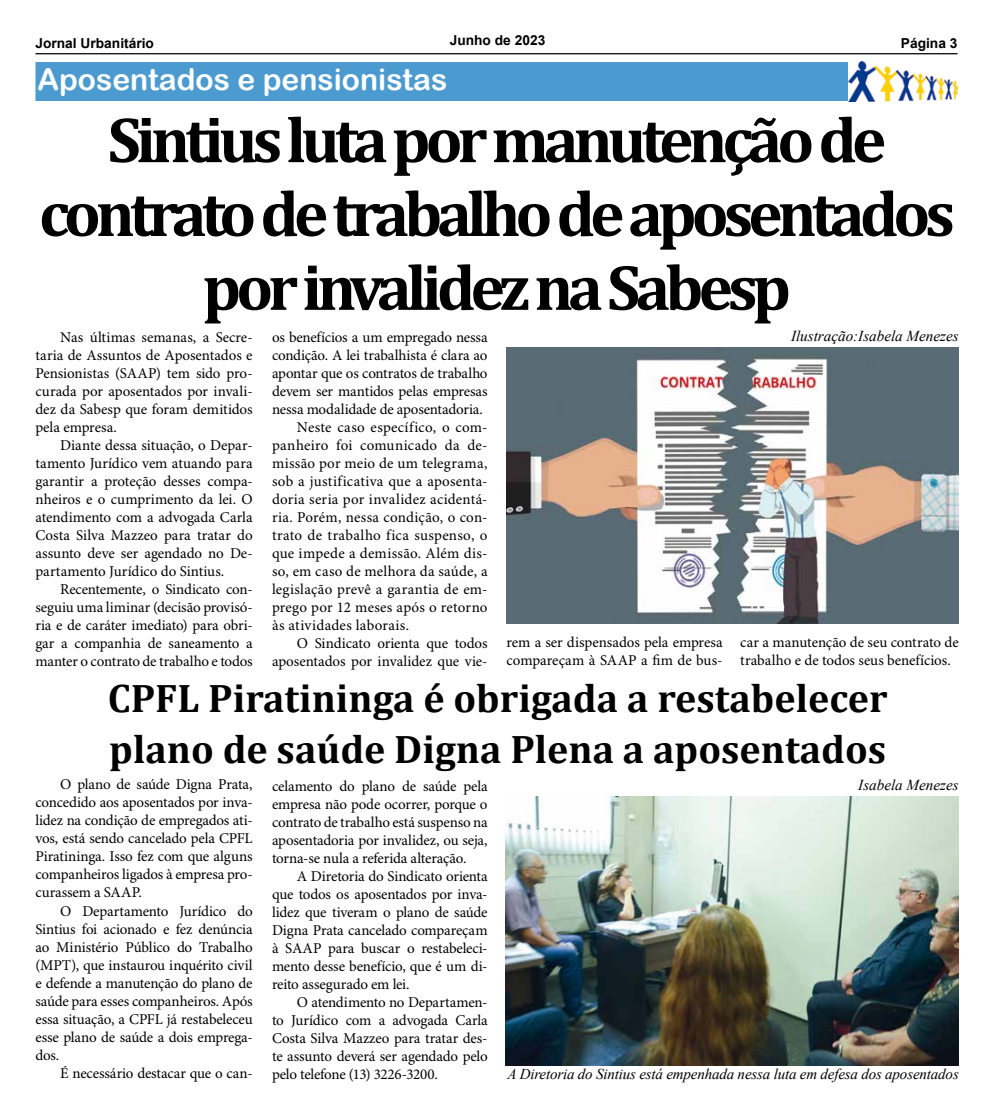
<style>
.page{position:relative;width:993px;height:1117px;background:#fff}
.page>*{position:absolute;margin:0;border:0;box-sizing:border-box;transform-origin:0 0}
.t1{font:700 65px/73.8px "Cambria";letter-spacing:-.08em;color:#000;text-align:center}
.t2{font:700 40px/51.2px "Cambria";color:#000}
.t3{font:30px "Arial Rounded MT Bold";color:#fff}
.t4{font:italic 15.12px "Times New Roman";color:#000}
.t5{font:15px/18px "Minion Pro";letter-spacing:-.005em;color:#000;text-align:justify}
.t6{font:15px "Minion Pro";letter-spacing:.02em;color:#000}
.t7{font:15px "Minion Pro";letter-spacing:.015em;color:#000}
.t8{font:italic 15px "Times New Roman";letter-spacing:-.01em;color:#000}
.t9{font:700 13.75px "Arial";color:#000}
</style>
<div class="page">
<hr style="left:35px;top:53px;width:922px;height:1px;background:#000">
<div style="left:35px;top:62px;width:922px;height:39px;background:#4c9bd0"></div>
<img style="left:848px;top:62px;width:109px;height:39px">
<img style="left:506px;top:347px;width:452px;height:276px">
<img style="left:505px;top:796px;width:453px;height:269px">
<p class="t9" style="left:35px;top:33px;width:120px">Jornal Urbanitário</p>
<p class="t9" style="left:449px;top:31px;width:97px">Junho de 2023</p>
<p class="t9" style="left:900px;top:33px;width:58px">Página 3</p>
<h3 class="t3" style="left:38px;top:62px;width:411px">Aposentados e pensionistas</h3>
<h1 class="t1" style="left:39px;top:101px;width:917px">Sintius luta por manutenção de contrato de trabalho de aposentados por invalidez na Sabesp</h1>
<p class="t5" style="left:35px;top:328px;width:219px;text-indent:25px">Nas últimas semanas, a Secre&shy;taria de Assuntos de Aposentados e Pensionistas (SAAP) tem sido pro&shy;curada por aposentados por invali&shy;dez da Sabesp que foram demitidos pela empresa.</p>
<p class="t5" style="left:35px;top:436px;width:219px;text-indent:25px">Diante dessa situação, o Depar&shy;tamento Jurídico vem atuando para garantir a proteção desses compa&shy;nheiros e o cumprimento da lei. O atendimento com a advogada Carla Costa Silva Mazzeo para tratar do assunto deve ser agendado no De&shy;partamento Jurídico do Sintius.</p>
<p class="t5" style="left:35px;top:580px;width:219px;text-indent:25px">Recentemente, o Sindicato con&shy;seguiu uma liminar (decisão provisó&shy;ria e de caráter imediato) para obri&shy;gar a companhia de saneamento a manter o contrato de trabalho e todos</p>
<p class="t4" style="left:790px;top:325px;width:169px">Ilustração:Isabela Menezes</p>
<p class="t5" style="left:272px;top:328px;width:217px">os benefícios a um empregado nessa</p>
<p class="t5" style="left:272px;top:346px;width:217px">condição. A lei trabalhista é clara ao</p>
<p class="t5" style="left:272px;top:364px;width:217px">apontar que os contratos de trabalho</p>
<p class="t5" style="left:272px;top:382px;width:217px">devem ser mantidos pelas empresas</p>
<p class="t5" style="left:272px;top:400px;width:212px">nessa modalidade de aposentadoria.</p>
<p class="t6" style="left:297px;top:418px;width:192px">Neste caso específico, o com-</p>
<p class="t7" style="left:272px;top:436px;width:217px">panheiro foi comunicado da de-</p>
<p class="t6" style="left:272px;top:454px;width:217px">missão por meio de um telegrama,</p>
<p class="t6" style="left:272px;top:472px;width:217px">sob a justificativa que a aposenta-</p>
<p class="t7" style="left:272px;top:490px;width:217px">doria seria por invalidez acidentá-</p>
<p class="t7" style="left:272px;top:508px;width:217px">ria. Porém, nessa condição, o con-</p>
<p class="t6" style="left:272px;top:526px;width:217px">trato de trabalho fica suspenso, o</p>
<p class="t6" style="left:272px;top:544px;width:217px">que impede a demissão. Além dis-</p>
<p class="t7" style="left:272px;top:562px;width:217px">so, em caso de melhora da saúde, a</p>
<p class="t7" style="left:272px;top:580px;width:217px">legislação prevê a garantia de em-</p>
<p class="t5" style="left:272px;top:598px;width:217px">prego por 12 meses após o retorno</p>
<p class="t6" style="left:272px;top:616px;width:139px">às atividades laborais.</p>
<p class="t5" style="left:297px;top:634px;width:192px">O Sindicato orienta que todos</p>
<p class="t5" style="left:272px;top:652px;width:217px">aposentados por invalidez que vie-</p>
<h2 class="t2" style="left:108px;top:671px;width:781px">CPFL Piratininga é obrigada a restabelecer plano de saúde Digna Plena a aposentados</h2>
<p class="t5" style="left:35px;top:776px;width:219px;text-indent:25px">O plano de saúde Digna Prata, concedido aos aposentados por inva&shy;lidez na condição de empregados ati&shy;vos, está sendo cancelado pela CPFL Piratininga. Isso fez com que alguns companheiros ligados à empresa pro&shy;curassem a SAAP.</p>
<p class="t5" style="left:35px;top:902px;width:219px;text-indent:25px">O Departamento Jurídico do Sintius foi acionado e fez denúncia ao Ministério Público do Trabalho (MPT), que instaurou inquérito civil e defende a manutenção do plano de saúde para esses companheiros. Após essa situação, a CPFL já restabeleceu esse plano de saúde a dois emprega&shy;dos.</p>
<p class="t5" style="left:60px;top:1064px;width:194px">É necessário destacar que o can-</p>
<p class="t5" style="left:506px;top:633px;width:217px">rem a ser dispensados pela empresa compareçam à SAAP a fim de bus-</p>
<p class="t5" style="left:740px;top:633px;width:220px">car a manutenção de seu contrato de trabalho e de todos seus benefícios.</p>
<p class="t4" style="left:858px;top:774px;width:102px">Isabela Menezes</p>
<p class="t5" style="left:272px;top:777px;width:217px">celamento do plano de saúde pela empresa não pode ocorrer, porque o contrato de trabalho está suspenso na aposentadoria por invalidez, ou seja, torna-se nula a referida alteração.</p>
<p class="t5" style="left:272px;top:867px;width:217px;text-indent:25px">A Diretoria do Sindicato orienta que todos os aposentados por inva&shy;lidez que tiveram o plano de saúde Digna Prata cancelado compareçam à SAAP para buscar o restabeleci&shy;mento desse benefício, que é um di&shy;reito assegurado em lei.</p>
<p class="t5" style="left:272px;top:993px;width:217px;text-indent:25px">O atendimento no Departamen&shy;to Jurídico com a advogada Carla Costa Silva Mazzeo para tratar des&shy;te assunto deverá ser agendado pelo pelo telefone (13) 3226-3200.</p>
<p class="t8" style="left:507px;top:1063px;width:452px">A Diretoria do Sintius está empenhada nessa luta em defesa dos aposentados</p>
</div>
